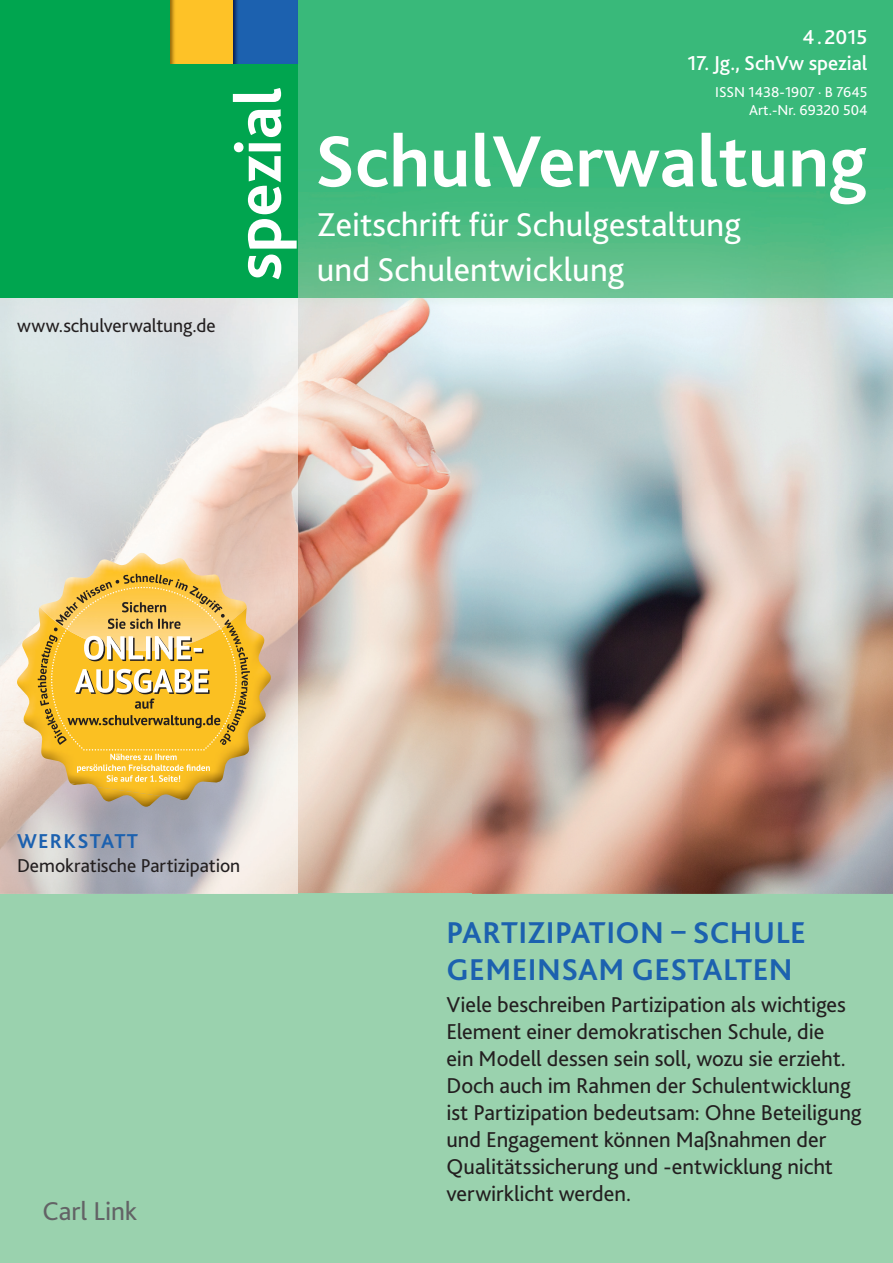
<style>
.page{position:relative;width:893px;height:1263px;background:#9ad2ae}
.page>*{position:absolute;margin:0;border:0;box-sizing:border-box;transform-origin:0 0}
.t1{font:700 75.75px "Bliss 2";color:#fff}
.t2{font:700 67.5px "Bliss 2";color:#fff}
.t3{font:34.5px/45px "Bliss 2";color:#fff}
.t4{font:700 31.5px/37.8px "Bliss 2";letter-spacing:.01em;color:#1c61af}
.t5{font:27px "Bliss 2";letter-spacing:-.005em;color:#636366}
.t6{font:22.5px/27px "Bliss 2";letter-spacing:-.005em;color:#231f20}
.t7{font:500 21px "Bliss 2";color:#fff}
.t8{font:700 21px "Bliss 2";letter-spacing:.06em;color:#1c61af}
.t9{font:19.5px "Bliss 2";letter-spacing:-.005em;color:#231f20}
.t10{font:15px/18px "Bliss 2";color:#fff;text-align:right}
</style>
<div class="page">
<img style="left:298px;top:125px;width:595px;height:569px">
<img style="left:298px;top:694px;width:595px;height:199px">
<img style="left:0;top:893px;width:263px;height:1px">
<div style="left:298px;top:0;width:595px;height:125px;background:#39b97a"></div>
<img style="left:0;top:298px;width:298px;height:595px">
<div style="left:0;top:0;width:298px;height:298px;background:#00a54f"></div>
<img style="left:170px;top:0;width:128px;height:64px">
<img style="left:71px;top:799px;width:115px;height:8px">
<img style="left:17px;top:611px;width:172px;height:188px">
<img style="left:40px;top:553px;width:102px;height:21px">
<svg style="left:38px;top:574px;width:212px;height:208px;background:#e7bb4d"></svg>
<p class="t9" style="left:17px;top:314px;width:200px">www.schulverwaltung.de</p>
<h2 class="t2" style="left:216px;top:281px;width:195px;rotate:-90deg">spezial</h2>
<p class="t7" style="left:802px;top:24px;width:67px">4 . 2015</p>
<p class="t7" style="left:687px;top:50px;width:182px">17. Jg., SchVw spezial</p>
<p class="t10" style="left:715px;top:82px;width:154px">ISSN 1438-1907 · B 7645<br>Art.-Nr. 69320 504</p>
<h1 class="t1" style="left:315px;top:114px;width:554px">SchulVerwaltung</h1>
<h3 class="t3" style="left:317px;top:201px;width:426px">Zeitschrift für Schulgestaltung und Schulentwicklung</h3>
<p class="t8" style="left:17px;top:828px;width:123px">WERKSTATT</p>
<p class="t9" style="left:17px;top:853px;width:225px">Demokratische Partizipation</p>
<p class="t5" style="left:43px;top:1194px;width:96px">Carl Link</p>
<h3 class="t4" style="left:446px;top:912px;width:361px">PARTIZIPATION – SCHULE<br>GEMEINSAM GESTALTEN</h3>
<p class="t6" style="left:446px;top:990px;width:417px">Viele beschreiben Partizipation als wichtiges Element einer demokratischen Schule, die<br>ein Modell dessen sein soll, wozu sie erzieht.<br>Doch auch im Rahmen der Schulentwicklung ist Partizipation bedeutsam: Ohne Beteiligung und Engagement können Maßnahmen der Qualitätssicherung und -entwicklung nicht verwirklicht werden.</p>
</div>
